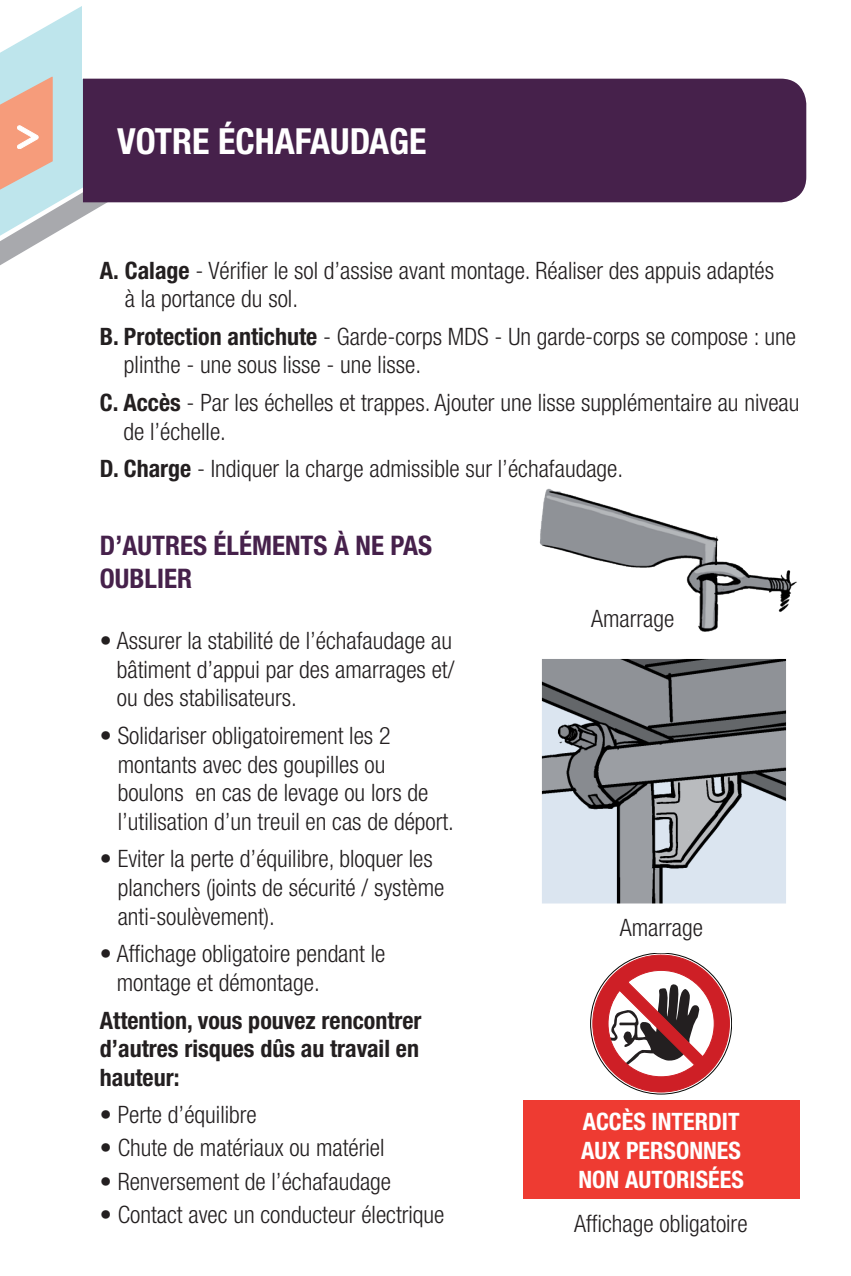
<style>
.page{position:relative;width:851px;height:1276px;background:#fff}
.page>*{position:absolute;margin:0;border:0;box-sizing:border-box;transform-origin:0 0}
.t1{font:700 condensed 36px "Helvetica Neue";color:#fff}
.t2{font:700 condensed 27px/32.4px "Helvetica Neue";color:#46214b}
.t3{font:300 condensed 24px/28.8px "Helvetica Neue";color:#231f20}
.t4{font:700 condensed 24px/28.8px "Helvetica Neue";color:#231f20;text-align:justify}
.t5{font:700 condensed 24px/28.8px "Helvetica Neue";color:#fff}
.s1{font-weight:700}
</style>
<div class="page">
<svg style="left:0;top:25px;width:366px;height:240px"></svg>
<div style="left:83px;top:0;width:737px;height:79px;background:#fff"></div>
<svg style="left:0;top:77px;width:53px;height:131px;background:#e2b8a6"></svg>
<div style="left:83px;top:79px;width:723px;height:123px;background:#46214b"></div>
<img style="left:539px;top:488px;width:258px;height:416px">
<svg style="left:592px;top:954px;width:137px;height:138px"></svg>
<div style="left:522px;top:1100px;width:277px;height:99px;background:#ee3b32"></div>
<h1 class="t1" style="left:117px;top:120px;width:311px">VOTRE ÉCHAFAUDAGE</h1>
<p class="t3" style="left:125px;top:255px;width:650px;text-indent:-25px"><span class="s1">A. Calage</span> - Vérifier le sol d’assise avant montage. Réaliser des appuis adaptés à la portance du sol.</p>
<p class="t3" style="left:124px;top:321px;width:673px;text-indent:-24px"><span class="s1">B. Protection antichute</span> - Garde-corps MDS - Un garde-corps se compose : une plinthe - une sous lisse - une lisse.</p>
<p class="t3" style="left:123px;top:388px;width:677px;text-indent:-24px"><span class="s1">C. Accès</span> - Par les échelles et trappes. Ajouter une lisse supplémentaire au niveau de l’échelle.</p>
<p class="t3" style="left:100px;top:454px;width:524px"><span class="s1">D. Charge</span> - Indiquer la charge admissible sur l’échafaudage.</p>
<p class="t2" style="left:100px;top:529px;width:333px">D’AUTRES ÉLÉMENTS À NE PAS<br>OUBLIER</p>
<p class="t3" style="left:117px;top:626px;width:339px;text-align:justify;text-indent:-17px">• Assurer la stabilité de l’échafaudage au bâtiment d’appui par des amarrages et/ ou des stabilisateurs.</p>
<p class="t3" style="left:118px;top:720px;width:338px;text-indent:-18px">• Solidariser obligatoirement les 2 montants avec des goupilles ou boulons en cas de levage ou lors de l’utilisation d’un treuil en cas de déport.</p>
<p class="t3" style="left:118px;top:844px;width:328px;text-indent:-18px">• Eviter la perte d’équilibre, bloquer les planchers (joints de sécurité / système anti-soulèvement).</p>
<p class="t3" style="left:117px;top:939px;width:270px;text-indent:-17px">• Affichage obligatoire pendant le montage et démontage.</p>
<p class="t4" style="left:100px;top:1005px;width:323px">Attention, vous pouvez rencontrer d’autres risques dûs au travail en hauteur:</p>
<p class="t3" style="left:100px;top:1100px;width:158px">• Perte d’équilibre</p>
<p class="t3" style="left:100px;top:1133px;width:286px">• Chute de matériaux ou matériel</p>
<p class="t3" style="left:100px;top:1166px;width:293px">• Renversement de l’échafaudage</p>
<p class="t3" style="left:100px;top:1199px;width:346px">• Contact avec un conducteur électrique</p>
<p class="t3" style="left:591px;top:604px;width:85px">Amarrage</p>
<p class="t3" style="left:619px;top:912px;width:85px">Amarrage</p>
<p class="t5" style="left:578px;top:1107px;width:167px">ACCÈS INTERDIT<br>AUX PERSONNES<br>NON AUTORISÉES</p>
<p class="t3" style="left:574px;top:1209px;width:175px">Affichage obligatoire</p>
</div>
